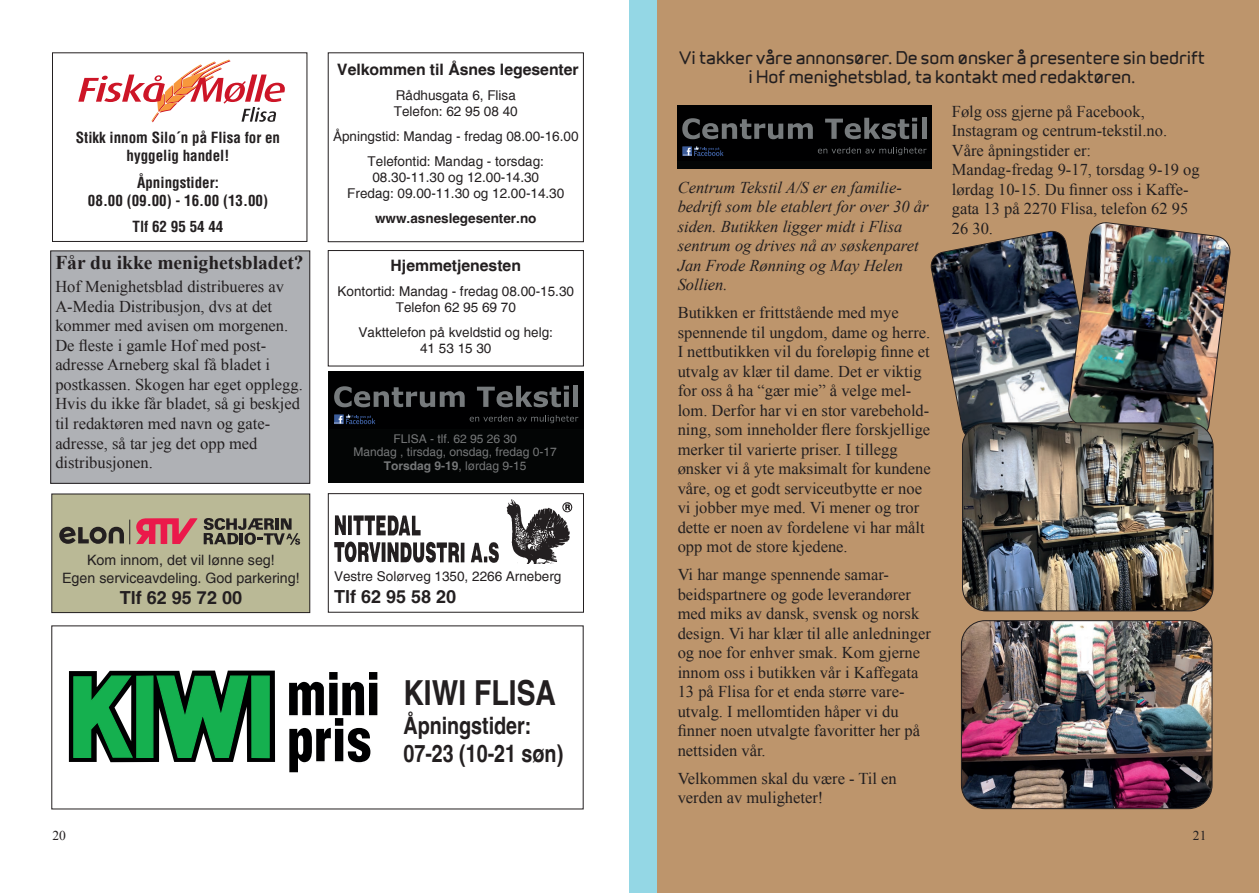
<style>
.page{position:relative;width:1259px;height:893px;background:#fff}
.page>*{position:absolute;margin:0;border:0;box-sizing:border-box;transform-origin:0 0}
.t1{font:700 condensed 34.5px "Helvetica";color:#231f20}
.t2{font:700 condensed 24px/28.8px "Helvetica";color:#231f20}
.t3{font:700 19.5px "Times New Roman";color:#231f20}
.t4{font:700 18px "Helvetica";color:#231f20}
.t5{font:16.5px/19.5px "Times New Roman";color:#231f20}
.t6{font:italic 16.5px/19.5px "Times New Roman";color:#231f20}
.t7{font:16.5px/19.5px "Infinity T Bold";color:#231f20;text-align:center}
.t8{font:700 15.75px "Helvetica";color:#231f20}
.t9{font:700 condensed 15px/18px "Helvetica LT Std";color:#231f20;text-align:center}
.t10{font:14.25px/18px "Helvetica";color:#231f20;text-align:center}
.t11{font:13.5px/16.2px "Helvetica";color:#231f20;text-align:center}
.t12{font:700 13.5px "Helvetica";color:#231f20}
.t13{font:13.5px "Times New Roman";color:#231f20}
.t14{font:12px/13.5px "Helvetica";color:#757778;text-align:center}
.s1{font-weight:700}
</style>
<div class="page">
<div style="left:629px;top:0;width:630px;height:893px;background:#bd956c"></div>
<div style="left:328px;top:52px;width:256px;height:190px;border:1px solid #231f20"></div>
<div style="left:52px;top:52px;width:255px;height:190px;border:1px solid #231f20"></div>
<svg style="left:78px;top:61px;width:207px;height:61px"></svg>
<svg style="left:289px;top:672px;width:89px;height:101px"></svg>
<svg style="left:68px;top:670px;width:208px;height:93px;background:#308751"></svg>
<div style="left:328px;top:493px;width:256px;height:120px;border:1px solid #231f20"></div>
<img style="left:334px;top:499px;width:239px;height:65px">
<div style="left:52px;top:494px;width:258px;height:119px;background:#bab996"></div>
<div style="left:51px;top:494px;width:259px;height:119px;border:1px solid #231f20"></div>
<svg style="left:136px;top:518px;width:61px;height:26px"></svg>
<svg style="left:204px;top:518px;width:96px;height:27px"></svg>
<svg style="left:59px;top:520px;width:71px;height:24px"></svg>
<div style="left:51px;top:251px;width:259px;height:232px;background:#afb1b5"></div>
<div style="left:50px;top:250px;width:260px;height:234px;border:1px solid #231f20"></div>
<div style="left:328px;top:250px;width:256px;height:116px;border:1px solid #231f20"></div>
<div style="left:328px;top:371px;width:255px;height:112px;background:#030505"></div>
<div style="left:329px;top:371px;width:254px;height:57px;background:#000001"></div>
<svg style="left:334px;top:386px;width:131px;height:21px"></svg>
<svg style="left:477px;top:386px;width:92px;height:21px"></svg>
<div style="left:573px;top:386px;width:5px;height:21px;background:#767a7c"></div>
<svg style="left:470px;top:415px;width:108px;height:8px"></svg>
<svg style="left:335px;top:414px;width:40px;height:10px"></svg>
<img style="left:961px;top:622px;width:251px;height:187px">
<div style="left:961px;top:620px;width:251px;height:189px;border:1px solid #231f20;border-radius:24px"></div>
<img style="left:930px;top:222px;width:301px;height:206px">
<img style="left:962px;top:423px;width:251px;height:188px">
<div style="left:962px;top:422px;width:251px;height:189px;border:1px solid #231f20;border-radius:24px"></div>
<div style="left:629px;top:0;width:28px;height:893px;background:#94d7e5"></div>
<div style="left:676px;top:105px;width:255px;height:63px;background:#030505"></div>
<div style="left:677px;top:105px;width:254px;height:55px;background:#000001"></div>
<svg style="left:682px;top:118px;width:131px;height:21px"></svg>
<svg style="left:825px;top:118px;width:92px;height:21px"></svg>
<div style="left:921px;top:118px;width:5px;height:21px;background:#767a7c"></div>
<svg style="left:818px;top:147px;width:108px;height:8px"></svg>
<svg style="left:683px;top:146px;width:40px;height:10px"></svg>
<p class="t9" style="left:76px;top:129px;width:206px">Stikk innom Silo´n på Flisa for en hyggelig handel!</p>
<p class="t9" style="left:88px;top:173px;width:181px">Åpningstider:<br>08.00 (09.00) - 16.00 (13.00)</p>
<p class="t9" style="left:133px;top:218px;width:92px">Tlf 62 95 54 44</p>
<p class="t3" style="left:55px;top:249px;width:250px">Får du ikke menighetsbladet?</p>
<p class="t5" style="left:55px;top:277px;width:249px">Hof Menighetsblad distribueres av<br>A-Media Distribusjon, dvs at det kommer med avisen om morgenen.<br>De fleste i gamle Hof med post&shy;adresse Arneberg skal få bladet i postkassen. Skogen har eget opplegg.<br>Hvis du ikke får bladet, så gi beskjed til redaktøren med navn og gate&shy;adresse, så tar jeg det opp med distribusjonen.</p>
<p class="t8" style="left:337px;top:60px;width:243px">Velkommen til Åsnes legesenter</p>
<p class="t11" style="left:394px;top:88px;width:125px;text-align:left">Rådhusgata 6, Flisa<br>Telefon: 62 95 08 40</p>
<p class="t11" style="left:333px;top:124px;width:247px;line-height:24.8px">Åpningstid: Mandag - fredag 08.00-16.00<br>Telefontid: Mandag - torsdag:</p>
<p class="t11" style="left:347px;top:169px;width:218px">08.30-11.30 og 12.00-14.30<br>Fredag: 09.00-11.30 og 12.00-14.30</p>
<p class="t12" style="left:375px;top:210px;width:163px">www.asneslegesenter.no</p>
<p class="t8" style="left:390px;top:256px;width:132px">Hjemmetjenesten</p>
<p class="t11" style="left:337px;top:283px;width:238px">Kontortid: Mandag - fredag 08.00-15.30<br>Telefon 62 95 69 70</p>
<p class="t11" style="left:358px;top:324px;width:196px">Vakttelefon på kveldstid og helg:<br>41 53 15 30</p>
<p class="t14" style="left:353px;top:432px;width:205px">FLISA - tlf. 62 95 26 30<br>Mandag , tirsdag, onsdag, fredag 0-17<br><span class="s1">Torsdag 9-19</span>, lørdag 9-15</p>
<p class="t10" style="left:62px;top:551px;width:239px">Kom innom, det vil lønne seg!<br>Egen serviceavdeling. God parkering!</p>
<p class="t4" style="left:120px;top:587px;width:124px">Tlf 62 95 72 00</p>
<p class="t11" style="left:334px;top:569px;width:229px">Vestre Solørveg 1350, 2266 Arneberg</p>
<p class="t4" style="left:334px;top:585px;width:124px">Tlf 62 95 58 20</p>
<h1 class="t1" style="left:403px;top:669px;width:154px">KIWI FLISA</h1>
<h2 class="t2" style="left:403px;top:710px;width:161px">Åpningstider:<br>07-23 (10-21 søn)</h2>
<p class="t7" style="left:679px;top:47px;width:527px">Vi takker våre annonsører. De som ønsker å presentere sin bedrift i Hof menighetsblad, ta kontakt med redaktøren.</p>
<p class="t6" style="left:677px;top:177px;width:252px">Centrum Tekstil A/S er en familie&shy;bedrift som ble etablert for over 30 år siden. Butikken ligger midt i Flisa sentrum og drives nå av søskenparet<br>Jan Frode Rønning og May Helen<br>Sollien.</p>
<p class="t5" style="left:677px;top:303px;width:254px">Butikken er frittstående med mye spennende til ungdom, dame og herre.<br>I nettbutikken vil du foreløpig finne et utvalg av klær til dame. Det er viktig for oss å ha “gær mie” å velge mel&shy;lom. Derfor har vi en stor varebehold&shy;ning, som inneholder flere forskjellige merker til varierte priser. I tillegg ønsker vi å yte maksimalt for kundene våre, og et godt serviceutbytte er noe vi jobber mye med. Vi mener og tror dette er noen av fordelene vi har målt opp mot de store kjedene.</p>
<p class="t5" style="left:677px;top:565px;width:255px">Vi har mange spennende samar&shy;beidspartnere og gode leverandører med miks av dansk, svensk og norsk design. Vi har klær til alle anledninger og noe for enhver smak. Kom gjerne innom oss i butikken vår i Kaffegata<br>13 på Flisa for et enda større vare&shy;utvalg. I mellomtiden håper vi du finner noen utvalgte favoritter her på nettsiden vår.</p>
<p class="t5" style="left:677px;top:768px;width:221px">Velkommen skal du være - Til en verden av muligheter!</p>
<p class="t5" style="left:952px;top:101px;width:249px">Følg oss gjerne på Facebook,<br>Instagram og centrum-tekstil.no.<br>Våre åpningstider er:<br>Mandag-fredag 9-17, torsdag 9-19 og lørdag 10-15. Du finner oss i Kaffe&shy;gata 13 på 2270 Flisa, telefon 62 95<br>26 30.</p>
<p class="t13" style="left:53px;top:826px;width:15px">20</p>
<p class="t13" style="left:1193px;top:826px;width:15px">21</p>
</div>
